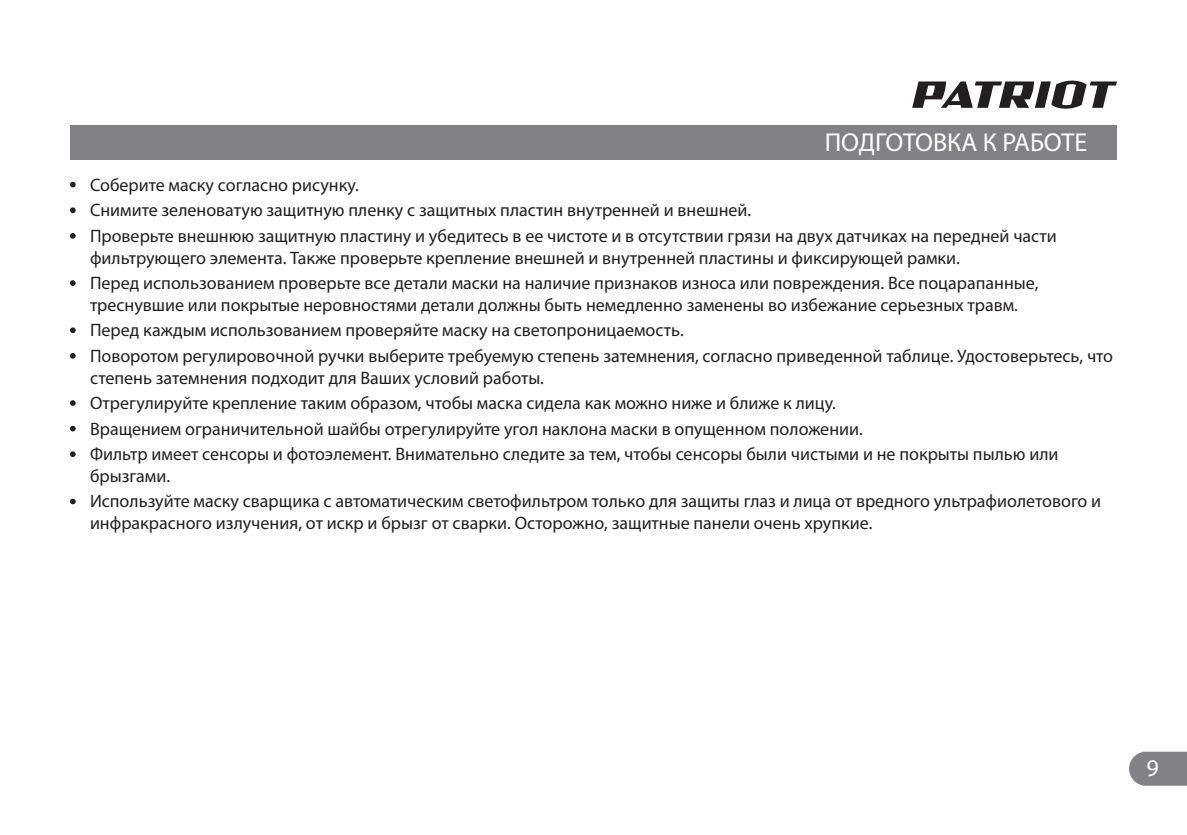
<style>
.page{position:relative;width:1187px;height:835px;background:#fff}
.page>*{position:absolute;margin:0;border:0;box-sizing:border-box;transform-origin:0 0}
.t1{font:26px "Myriad Pro";letter-spacing:-.005em;color:#fff}
.t2{font:24px "Myriad Pro";color:#fff}
.t3{font:18px/25.6px "Myriad Pro";color:#231f20}
</style>
<div class="page">
<div style="left:70px;top:125px;width:1047px;height:34px;background:#808285"></div>
<svg style="left:912px;top:81px;width:205px;height:28px"></svg>
<svg style="left:1129px;top:752px;width:57px;height:34px"></svg>
<svg style="left:70px;top:182px;width:6px;height:5px"></svg>
<svg style="left:70px;top:207px;width:6px;height:6px"></svg>
<svg style="left:70px;top:233px;width:6px;height:6px"></svg>
<svg style="left:70px;top:280px;width:6px;height:6px"></svg>
<svg style="left:70px;top:327px;width:6px;height:6px"></svg>
<svg style="left:70px;top:353px;width:6px;height:6px"></svg>
<svg style="left:70px;top:400px;width:6px;height:6px"></svg>
<svg style="left:70px;top:426px;width:6px;height:5px"></svg>
<svg style="left:70px;top:451px;width:6px;height:6px"></svg>
<svg style="left:70px;top:499px;width:6px;height:5px"></svg>
<h1 class="t1" style="left:824px;top:130px;width:264px">ПОДГОТОВКА К РАБОТЕ</h1>
<p class="t3" style="left:90px;top:173px;width:968px">Соберите маску согласно рисунку.<br>Снимите зеленоватую защитную пленку с защитных пластин внутренней и внешней.<br>Проверьте внешнюю защитную пластину и убедитесь в ее чистоте и в отсутствии грязи на двух датчиках на передней части</p>
<p class="t3" style="left:90px;top:245px;width:950px">фильтрующего элемента. Также проверьте крепление внешней и внутренней пластины и фиксирующей рамки.<br>Перед использованием проверьте все детали маски на наличие признаков износа или повреждения. Все поцарапанные,</p>
<p class="t3" style="left:90px;top:293px;width:1024px">треснувшие или покрытые неровностями детали должны быть немедленно заменены во избежание серьезных травм.<br>Перед каждым использованием проверяйте маску на светопроницаемость.<br>Поворотом регулировочной ручки выберите требуемую степень затемнения, согласно приведенной таблице. Удостоверьтесь, что</p>
<p class="t3" style="left:90px;top:365px;width:970px">степень затемнения подходит для Ваших условий работы.<br>Отрегулируйте крепление таким образом, чтобы маска сидела как можно ниже и ближе к лицу.<br>Вращением ограничительной шайбы отрегулируйте угол наклона маски в опущенном положении.<br>Фильтр имеет сенсоры и фотоэлемент. Внимательно следите за тем, чтобы сенсоры были чистыми и не покрыты пылью или</p>
<p class="t3" style="left:90px;top:464px;width:1012px">брызгами.<br>Используйте маску сварщика с автоматическим светофильтром только для защиты глаз и лица от вредного ультрафиолетового и</p>
<p class="t3" style="left:90px;top:511px;width:784px">инфракрасного излучения, от искр и брызг от сварки. Осторожно, защитные панели очень хрупкие.</p>
<h2 class="t2" style="left:1146px;top:756px;width:14px">9</h2>
</div>
